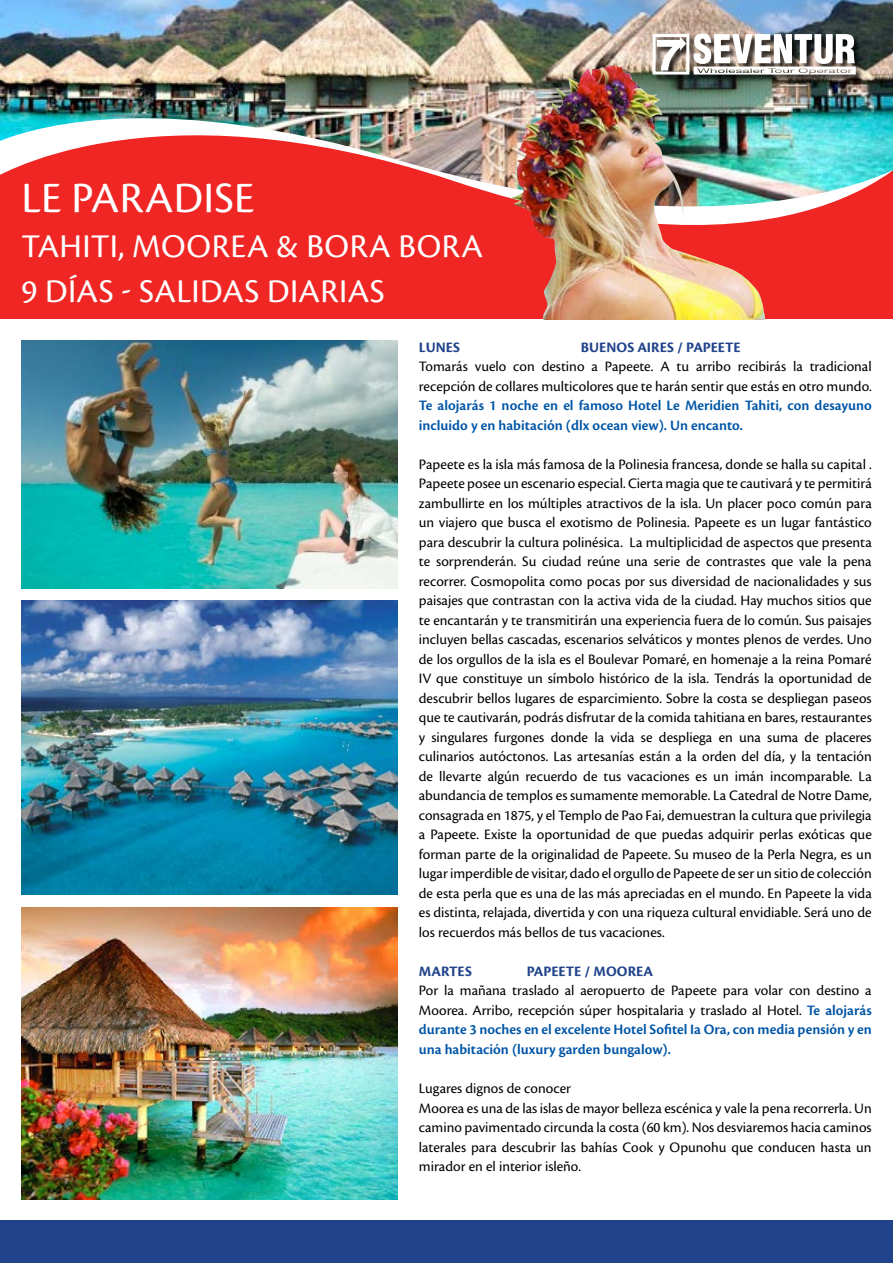
<style>
.page{position:relative;width:893px;height:1263px;background:#fff}
.page>*{position:absolute;margin:0;border:0;box-sizing:border-box;transform-origin:0 0}
.t1{font:45px "Cronos Pro";letter-spacing:.005em;color:#fff}
.t2{font:34.5px/45px "Cronos Pro";letter-spacing:.015em;color:#fff}
.t3{font:15px/19.5px "Cronos Pro";color:#000}
.t4{font:600 15px/19.5px "Cronos Pro";color:#0055a7}
.t5{font:700 15px "Cronos Pro";letter-spacing:-.005em;color:#20438b}
.s1{font-weight:600;color:#0055a7}
</style>
<div class="page">
<div style="left:0;top:125px;width:893px;height:194px;background:#ef2623"></div>
<img style="left:0;top:0;width:893px;height:209px">
<div style="left:0;top:1220px;width:893px;height:43px;background:#20438b"></div>
<img style="left:21px;top:908px;width:377px;height:291px">
<img style="left:21px;top:601px;width:377px;height:293px">
<img style="left:21px;top:340px;width:377px;height:249px">
<div style="left:653px;top:34px;width:211px;height:49px;background:#000;opacity:.77"></div>
<div style="left:653px;top:34px;width:36px;height:41px;border:3px solid #fff"></div>
<svg style="left:657px;top:37px;width:29px;height:28px"></svg>
<svg style="left:694px;top:33px;width:162px;height:42px"></svg>
<img style="left:510px;top:65px;width:255px;height:255px">
<h1 class="t1" style="left:21px;top:172px;width:234px">LE PARADISE</h1>
<h2 class="t2" style="left:21px;top:223px;width:463px">TAHITI, MOOREA &amp; BORA BORA<br>9 DÍAS - SALIDAs DIARIAS</h2>
<p class="t5" style="left:419px;top:339px;width:43px">LUNES</p>
<p class="t5" style="left:581px;top:339px;width:161px">BUENOS AIRES / PAPEETE</p>
<p class="t3" style="left:419px;top:357px;width:454px">Tomarás vuelo con destino a Papeete. A tu arribo recibirás la tradicional recepción de collares multicolores que te harán sentir que estás en otro mundo.</p>
<p class="t4" style="left:419px;top:396px;width:454px">Te alojarás 1 noche en el famoso Hotel Le Meridien Tahiti, con desayuno incluido y en habitación (dlx ocean view). Un encanto.</p>
<p class="t3" style="left:419px;top:454px;width:454px;text-align:justify">Papeete es la isla más famosa de la Polinesia francesa, donde se halla su capital .<br>Papeete posee un escenario especial. Cierta magia que te cautivará y te permitirá zambullirte en los múltiples atractivos de la isla. Un placer poco común para un viajero que busca el exotismo de Polinesia. Papeete es un lugar fantástico para descubrir la cultura polinésica. La multiplicidad de aspectos que presenta te sorprenderán. Su ciudad reúne una serie de contrastes que vale la pena recorrer. Cosmopolita como pocas por sus diversidad de nacionalidades y sus paisajes que contrastan con la activa vida de la ciudad. Hay muchos sitios que te encantarán y te transmitirán una experiencia fuera de lo común. Sus paisajes incluyen bellas cascadas, escenarios selváticos y montes plenos de verdes. Uno de los orgullos de la isla es el Boulevar Pomaré, en homenaje a la reina Pomaré IV que constituye un símbolo histórico de la isla. Tendrás la oportunidad de descubrir bellos lugares de esparcimiento. Sobre la costa se despliegan paseos que te cautivarán, podrás disfrutar de la comida tahitiana en bares, restaurantes y singulares furgones donde la vida se despliega en una suma de placeres culinarios autóctonos. Las artesanías están a la orden del día, y la tentación de llevarte algún recuerdo de tus vacaciones es un imán incomparable. La abundancia de templos es sumamente memorable. La Catedral de Notre Dame, consagrada en 1875, y el Templo de Pao Fai, demuestran la cultura que privilegia a Papeete. Existe la oportunidad de que puedas adquirir perlas exóticas que forman parte de la originalidad de Papeete. Su museo de la Perla Negra, es un lugar imperdible de visitar, dado el orgullo de Papeete de ser un sitio de colección de esta perla que es una de las más apreciadas en el mundo. En Papeete la vida es distinta, relajada, divertida y con una riqueza cultural envidiable. Será uno de los recuerdos más bellos de tus vacaciones.</p>
<p class="t5" style="left:419px;top:963px;width:55px">MARTES</p>
<p class="t5" style="left:527px;top:963px;width:128px">PAPEETE / MOOREA</p>
<p class="t3" style="left:419px;top:981px;width:454px;text-align:justify">Por la mañana traslado al aeropuerto de Papeete para volar con destino a Moorea. Arribo, recepción súper hospitalaria y traslado al Hotel. <span class="s1">Te alojarás durante 3 noches en el excelente Hotel Sofitel Ia Ora, con media pensión y en una habitación (luxury garden bungalow).</span></p>
<p class="t3" style="left:419px;top:1078px;width:454px">Lugares dignos de conocer<br>Moorea es una de las islas de mayor belleza escénica y vale la pena recorrerla. Un camino pavimentado circunda la costa (60 km). Nos desviaremos hacia caminos laterales para descubrir las bahías Cook y Opunohu que conducen hasta un mirador en el interior isleño.</p>
</div>
